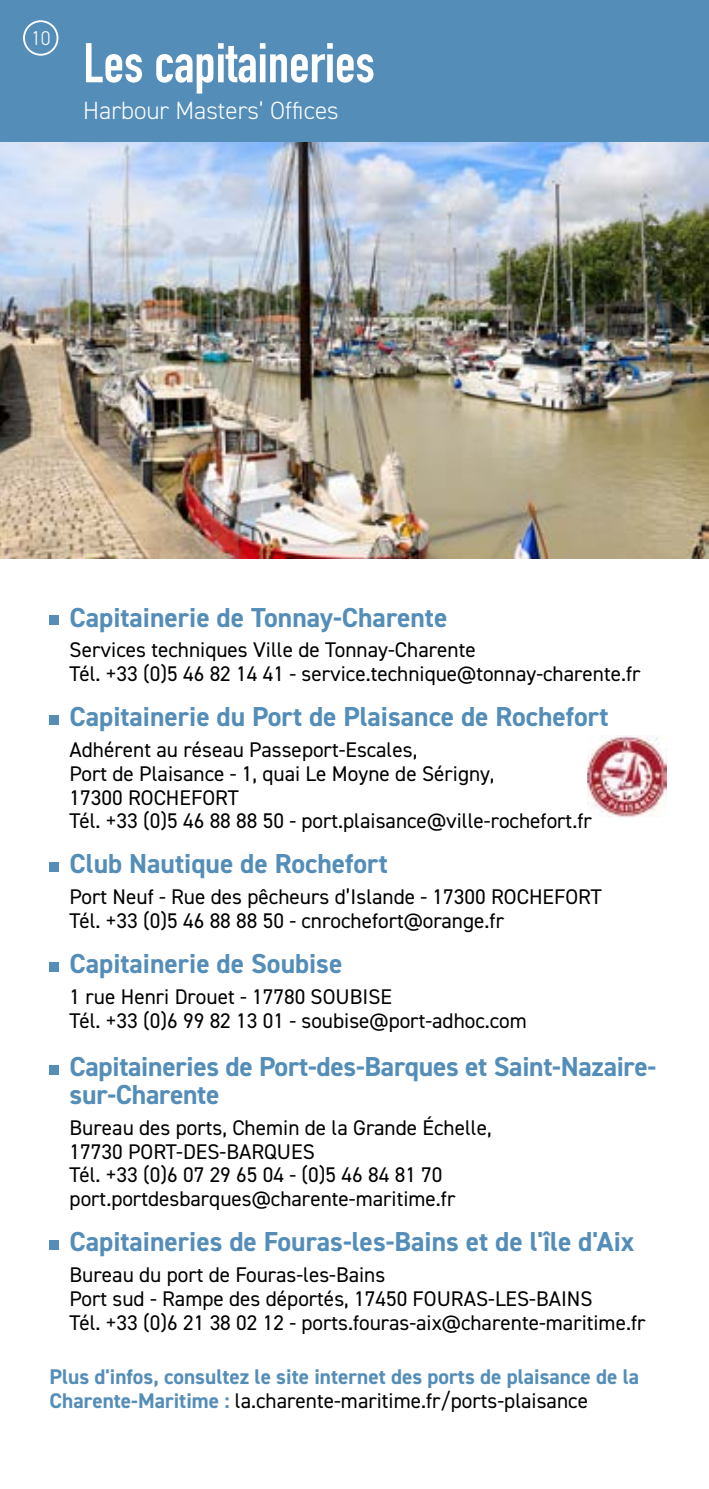
<style>
.page{position:relative;width:709px;height:1489px;background:#fff}
.page>*{position:absolute;margin:0;border:0;box-sizing:border-box;transform-origin:0 0}
.t1{font:700 55px "DIN Condensed";color:#fff}
.t2{font:700 27.5px/27.5px "DIN2014";color:#538db8}
.t3{font:300 25px "DIN2014";color:#fff}
.t4{font:21.25px/23.8px "DIN2014";color:#000}
.t5{font:700 21.25px/23.8px "DIN2014";color:#538db8}
.t6{font:300 20px "DIN2014";color:#fff}
.s1{font-weight:400;color:#000}
</style>
<div class="page">
<img style="left:0;top:142px;width:708px;height:416px">
<div style="left:0;top:0;width:709px;height:142px;background:#538db8"></div>
<div style="left:50px;top:615px;width:9px;height:9px;background:#538db8"></div>
<div style="left:50px;top:715px;width:9px;height:9px;background:#538db8"></div>
<div style="left:50px;top:862px;width:9px;height:9px;background:#538db8"></div>
<div style="left:50px;top:961px;width:9px;height:10px;background:#538db8"></div>
<div style="left:50px;top:1065px;width:9px;height:9px;background:#538db8"></div>
<div style="left:50px;top:1239px;width:9px;height:10px;background:#538db8"></div>
<img style="left:587px;top:735px;width:79px;height:82px">
<div style="left:23px;top:20px;width:35px;height:36px;border:2px solid #fff;border-radius:50%"></div>
<p class="t6" style="left:31px;top:26px;width:21px">10</p>
<h1 class="t1" style="left:83px;top:26px;width:293px">Les capitaineries</h1>
<p class="t3" style="left:83px;top:96px;width:257px">Harbour Masters’ Offices</p>
<p class="t2" style="left:70px;top:603px;width:379px">Capitainerie de Tonnay-Charente</p>
<p class="t4" style="left:70px;top:637px;width:572px">Services techniques Ville de Tonnay-Charente<br>Tél. +33 (0)5 46 82 14 41 - service.technique@tonnay-charente.fr</p>
<p class="t2" style="left:70px;top:702px;width:540px">Capitainerie du Port de Plaisance de Rochefort</p>
<p class="t4" style="left:70px;top:737px;width:523px">Adhérent au réseau Passeport-Escales,<br>Port de Plaisance - 1, quai Le Moyne de Sérigny,<br>17300 ROCHEFORT<br>Tél. +33 (0)5 46 88 88 50 - port.plaisance@ville-rochefort.fr</p>
<p class="t2" style="left:70px;top:849px;width:319px">Club Nautique de Rochefort</p>
<p class="t4" style="left:70px;top:884px;width:533px">Port Neuf - Rue des pêcheurs d’Islande - 17300 ROCHEFORT<br>Tél. +33 (0)5 46 88 88 50 - cnrochefort@orange.fr</p>
<p class="t2" style="left:70px;top:949px;width:274px">Capitainerie de Soubise</p>
<p class="t4" style="left:70px;top:984px;width:458px">1 rue Henri Drouet - 17780 SOUBISE<br>Tél. +33 (0)6 99 82 13 01 - soubise@port-adhoc.com</p>
<p class="t2" style="left:70px;top:1052px;width:588px">Capitaineries de Port-des-Barques et Saint-Nazaire&shy;sur-Charente</p>
<p class="t4" style="left:70px;top:1115px;width:423px">Bureau des ports, Chemin de la Grande Échelle, 17730 PORT-DES-BARQUES<br>Tél. +33 (0)6 07 29 65 04 - (0)5 46 84 81 70 port.portdesbarques@charente-maritime.fr</p>
<p class="t2" style="left:70px;top:1227px;width:566px">Capitaineries de Fouras-les-Bains et de l'île d'Aix</p>
<p class="t4" style="left:70px;top:1262px;width:577px">Bureau du port de Fouras-les-Bains<br>Port sud - Rampe des déportés, 17450 FOURAS-LES-BAINS<br>Tél. +33 (0)6 21 38 02 12 - ports.fouras-aix@charente-maritime.fr</p>
<p class="t5" style="left:50px;top:1364px;width:591px">Plus d'infos, consultez le site internet des ports de plaisance de la<br>Charente-Maritime : <span class="s1">la.charente-maritime.fr/ports-plaisance</span></p>
</div>
